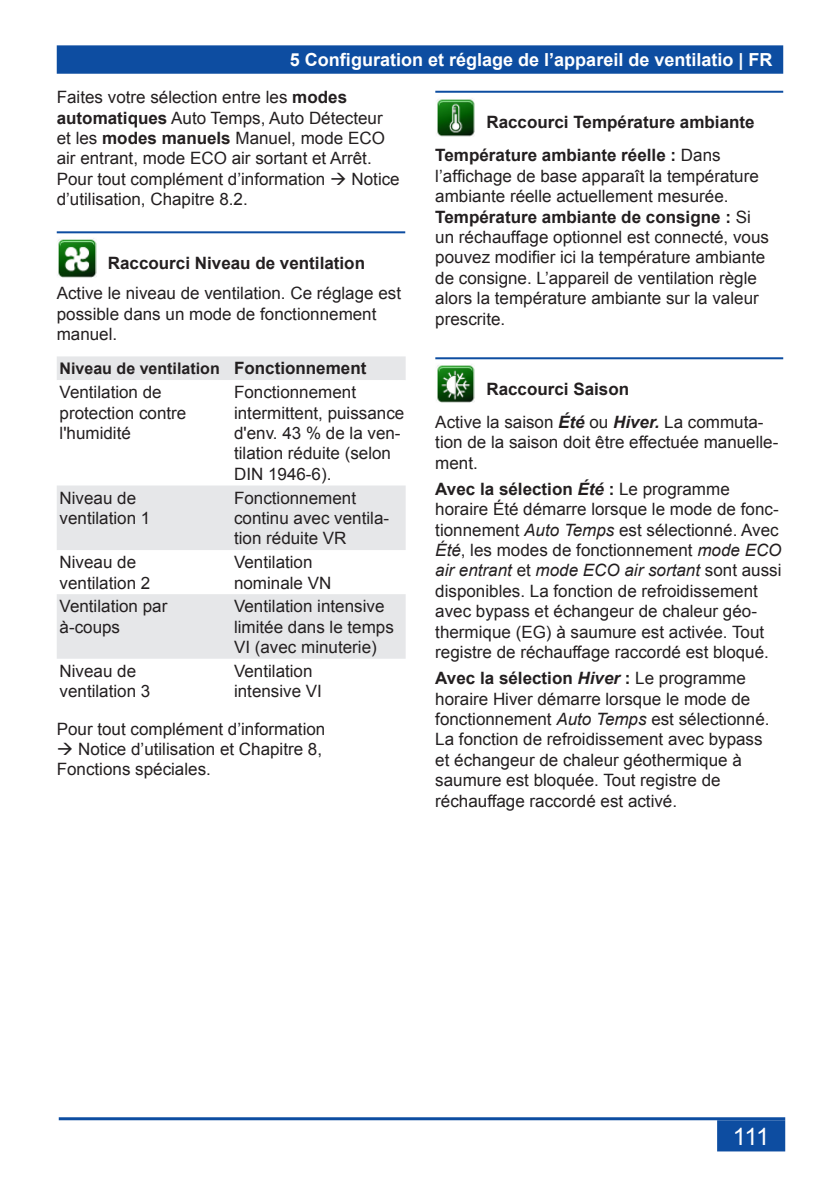
<style>
.page{position:relative;width:840px;height:1191px;background:#fff}
.page>*{position:absolute;margin:0;border:0;box-sizing:border-box;transform-origin:0 0}
.t1{font:24px "Arial";color:#fff}
.t2{font:700 18px "Arial";color:#fff}
.Grundtext{font:17px/20.4px "Arial";color:#231f20}
.Tabelleninhalt_8_5pt{font:17px/20.4px "Arial";color:#231f20}
.Überschrift_03_Icon{font:700 17px "Arial";color:#231f20}
.Tabellenkopf_8_5pt{font:700 17px "Arial";color:#231f20}
.Tabellenkopf_8_5pt-2{font:700 16px "Arial";color:#231f20}
.s1{font-style:inherit}
.s2{font-weight:700}
.s3{font-weight:700;font-style:italic}
.s4{font-style:italic}
</style>
<div class="page">
<div style="left:58px;top:46px;width:723px;height:27px;background:#0d4da1"></div>
<div style="left:57px;top:45px;width:725px;height:29px;border:2px solid #0d4da1"></div>
<hr style="left:59px;top:1117px;width:725px;height:3px;background:#0d4da1">
<div style="left:717px;top:1121px;width:66px;height:29px;background:#0d4da1"></div>
<div style="left:716px;top:1120px;width:68px;height:31px;border:2px solid #0d4da1"></div>
<hr style="left:57px;top:231px;width:348px;height:2px;background:#0d4da1">
<img style="left:57px;top:238px;width:39px;height:39px">
<div style="left:57px;top:356px;width:348px;height:24px;background:#e6e7e9"></div>
<svg style="left:57px;top:485px;width:348px;height:173px;fill:#e6e7e9"></svg>
<hr style="left:435px;top:91px;width:347px;height:2px;background:#0d4da1">
<hr style="left:435px;top:357px;width:347px;height:2px;background:#0d4da1">
<img style="left:437px;top:99px;width:37px;height:37px">
<img style="left:436px;top:365px;width:38px;height:38px">
<p class="t2" style="left:290px;top:47px;width:484px">5 Configuration et réglage de l’appareil de ventilatio <span class="s1">| FR</span></p>
<p class="Grundtext" style="left:57px;top:87px;width:344px">Faites votre sélection entre les <span class="s2">modes automatiques</span> Auto Temps, Auto Détecteur et les <span class="s2">modes manuels</span> Manuel, mode ECO air entrant, mode ECO air sortant et Arrêt.<br>Pour tout complément d’information → Notice d’utilisation, Chapitre 8.2.</p>
<p class="Überschrift_03_Icon" style="left:108px;top:252px;width:258px">Raccourci Niveau de ventilation</p>
<p class="Grundtext" style="left:57px;top:283px;width:345px">Active le niveau de ventilation. Ce réglage est possible dans un mode de fonctionnement manuel.</p>
<p class="Tabellenkopf_8_5pt-2" style="left:60px;top:357px;width:162px">Niveau de ventilation</p>
<p class="Tabellenkopf_8_5pt" style="left:234px;top:357px;width:134px">Fonctionnement</p>
<p class="Tabelleninhalt_8_5pt" style="left:60px;top:382px;width:128px">Ventilation de protection contre l'humidité</p>
<p class="Tabelleninhalt_8_5pt" style="left:234px;top:382px;width:172px">Fonctionnement intermittent, puissance d'env. 43 % de la ven&shy;tilation réduite (selon<br>DIN 1946-6).</p>
<p class="Tabelleninhalt_8_5pt" style="left:60px;top:487px;width:92px">Niveau de ventilation 1</p>
<p class="Tabelleninhalt_8_5pt" style="left:234px;top:487px;width:156px">Fonctionnement continu avec ventila&shy;tion réduite VR</p>
<p class="Tabelleninhalt_8_5pt" style="left:60px;top:552px;width:92px">Niveau de ventilation 2</p>
<p class="Tabelleninhalt_8_5pt" style="left:234px;top:552px;width:99px">Ventilation nominale VN</p>
<p class="Tabelleninhalt_8_5pt" style="left:60px;top:596px;width:109px">Ventilation par à-coups</p>
<p class="Tabelleninhalt_8_5pt" style="left:234px;top:596px;width:161px">Ventilation intensive limitée dans le temps<br>VI (avec minuterie)</p>
<p class="Tabelleninhalt_8_5pt" style="left:60px;top:661px;width:92px">Niveau de ventilation 3</p>
<p class="Tabelleninhalt_8_5pt" style="left:234px;top:661px;width:89px">Ventilation intensive VI</p>
<p class="Grundtext" style="left:57px;top:718px;width:270px">Pour tout complément d’information</p>
<p class="Grundtext" style="left:57px;top:739px;width:267px">→ Notice d’utilisation et Chapitre 8,<br>Fonctions spéciales.</p>
<p class="Überschrift_03_Icon" style="left:486px;top:111px;width:270px">Raccourci Température ambiante</p>
<p class="Grundtext" style="left:435px;top:145px;width:335px"><span class="s2">Température ambiante réelle :</span> Dans l’affichage de base apparaît la température ambiante réelle actuellement mesurée.<br><span class="s2">Température ambiante de consigne :</span> Si un réchauffage optionnel est connecté, vous pouvez modifier ici la température ambiante de consigne. L’appareil de ventilation règle alors la température ambiante sur la valeur prescrite.</p>
<p class="Überschrift_03_Icon" style="left:486px;top:378px;width:144px">Raccourci Saison</p>
<p class="Grundtext" style="left:435px;top:412px;width:344px">Active la saison <span class="s3">Été</span> ou <span class="s3">Hiver.</span> La commuta&shy;tion de la saison doit être effectuée manuelle&shy;ment.</p>
<p class="Grundtext" style="left:435px;top:479px;width:347px"><span class="s2">Avec la sélection</span> <span class="s3">Été</span> <span class="s2">:</span> Le programme horaire Été démarre lorsque le mode de fonc&shy;tionnement <span class="s4">Auto Temps</span> est sélectionné. Avec <span class="s4">Été</span>, les modes de fonctionnement <span class="s4">mode ECO air entrant</span> et <span class="s4">mode ECO air sortant</span> sont aussi disponibles. La fonction de refroidissement avec bypass et échangeur de chaleur géo&shy;thermique (EG) à saumure est activée. Tout registre de réchauffage raccordé est bloqué.</p>
<p class="Grundtext" style="left:435px;top:668px;width:335px"><span class="s2">Avec la sélection</span> <span class="s3">Hiver</span> <span class="s2">:</span> Le programme horaire Hiver démarre lorsque le mode de fonctionnement <span class="s4">Auto Temps</span> est sélectionné.<br>La fonction de refroidissement avec bypass et échangeur de chaleur géothermique à saumure est bloquée. Tout registre de réchauffage raccordé est activé.</p>
<h1 class="t1" style="left:732px;top:1120px;width:38px">111</h1>
</div>
